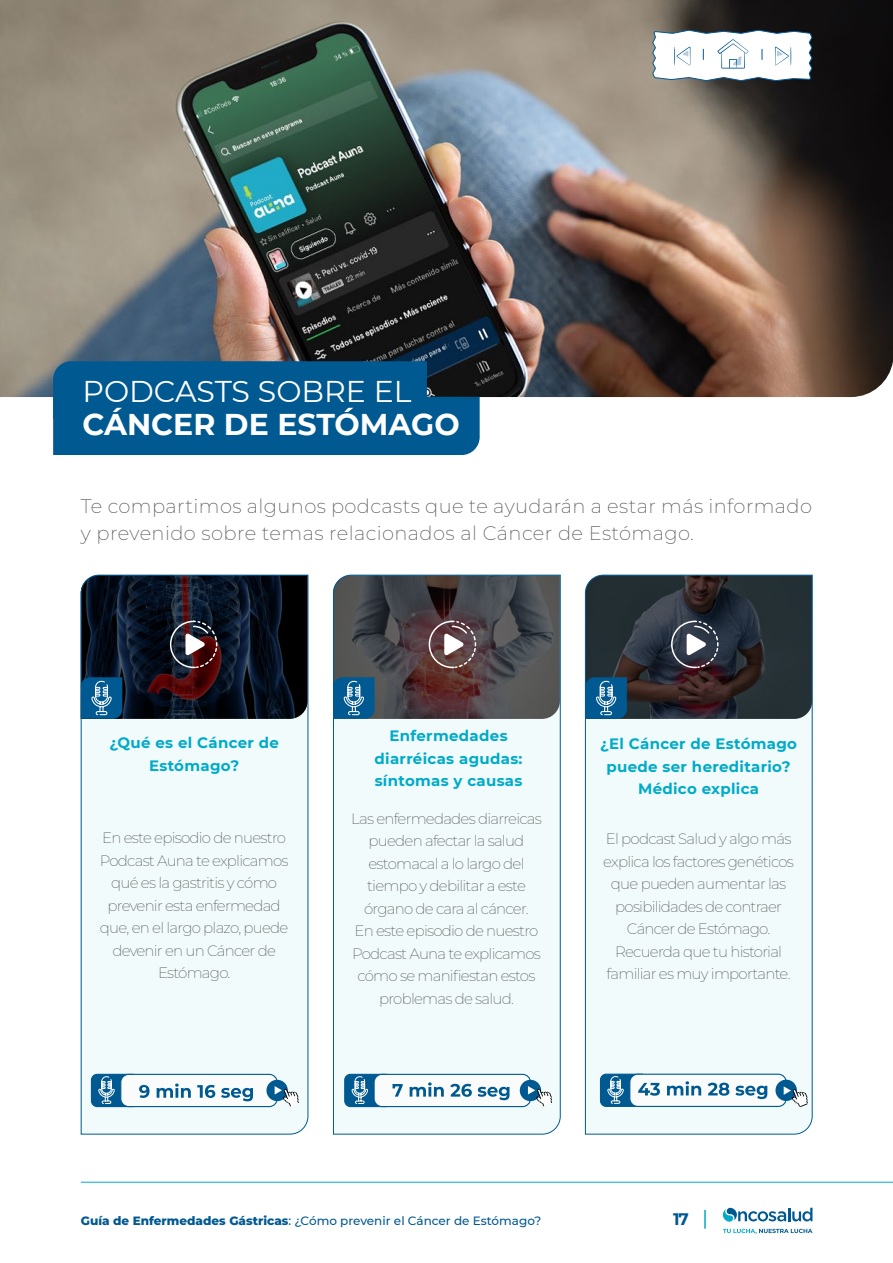
<style>
.page{position:relative;width:893px;height:1263px;background:#fff}
.page>*{position:absolute;margin:0;border:0;box-sizing:border-box;transform-origin:0 0}
.t1{font:700 30px "Montserrat";color:#fff}
.t2{font:30px "Montserrat";color:#fff}
.t3{font:200 19.5px/27px "Montserrat";letter-spacing:.02em;color:#505050}
.t4{font:700 16.65px "Montserrat";color:#005794}
.t5{font:200 15px/22.5px "Montserrat";letter-spacing:-.05em;color:#5a5a5a;text-align:center}
.t6{font:700 15px/22.5px "Montserrat";letter-spacing:.02em;color:#00abc9;text-align:center}
.t7{font:500 12px "Montserrat";color:#005991}
.s1{font-weight:800}
</style>
<div class="page">
<svg style="left:704px;top:1210px;width:2px;height:18px"></svg>
<svg style="left:723px;top:1207px;width:89px;height:15px"></svg>
<svg style="left:723px;top:1229px;width:89px;height:4px"></svg>
<hr style="left:81px;top:1182px;width:812px;height:1px;background:#00abc9">
<img style="left:0;top:0;width:893px;height:397px">
<div style="left:53px;top:361px;width:427px;height:94px;background:#005991"></div>
<svg style="left:333px;top:574px;width:228px;height:561px"></svg>
<svg style="left:585px;top:574px;width:228px;height:561px"></svg>
<svg style="left:80px;top:574px;width:229px;height:561px"></svg>
<svg style="left:652px;top:30px;width:161px;height:51px"></svg>
<div style="left:121px;top:1074px;width:156px;height:32px;background:#fafcfc;border-radius:8px"></div>
<div style="left:120px;top:1074px;width:158px;height:33px;border:1px solid #005991;border-radius:8px"></div>
<div style="left:266px;top:1080px;width:22px;height:21px;background:#005991;border-radius:50%"></div>
<svg style="left:275px;top:1086px;width:24px;height:20px"></svg>
<svg style="left:90px;top:1073px;width:60px;height:35px"></svg>
<svg style="left:157px;top:1083px;width:34px;height:15px"></svg>
<svg style="left:197px;top:1085px;width:18px;height:13px"></svg>
<svg style="left:221px;top:1088px;width:32px;height:13px"></svg>
<div style="left:374px;top:1074px;width:156px;height:32px;background:#fafcfc;border-radius:8px"></div>
<div style="left:374px;top:1074px;width:157px;height:33px;border:1px solid #005991;border-radius:8px"></div>
<div style="left:520px;top:1080px;width:21px;height:21px;background:#005991;border-radius:50%"></div>
<svg style="left:528px;top:1086px;width:24px;height:20px"></svg>
<svg style="left:344px;top:1073px;width:59px;height:35px"></svg>
<svg style="left:410px;top:1082px;width:34px;height:14px"></svg>
<svg style="left:450px;top:1084px;width:22px;height:13px"></svg>
<svg style="left:478px;top:1087px;width:31px;height:13px"></svg>
<h1 class="t2" style="left:82px;top:371px;width:330px">PODCASTS SOBRE EL</h1>
<h1 class="t1" style="left:82px;top:403px;width:379px">CÁNCER DE ESTÓMAGO</h1>
<h2 class="t3" style="left:81px;top:492px;width:733px">Te compartimos algunos podcasts que te ayudarán a estar más informado y prevenido sobre temas relacionados al Cáncer de Estómago.</h2>
<p class="t6" style="left:109px;top:731px;width:171px">¿Qué es el Cáncer de<br>Estómago?</p>
<p class="t5" style="left:100px;top:826px;width:190px">En este episodio de nuestro<br>Podcast Auna te explicamos qué es la gastritis y cómo prevenir esta enfermedad que, en el largo plazo, puede devenir en un Cáncer de<br>Estómago.</p>
<p class="t6" style="left:375px;top:724px;width:149px">Enfermedades diarréicas agudas: síntomas y causas</p>
<p class="t6" style="left:600px;top:732px;width:199px">¿El Cáncer de Estómago puede ser hereditario?<br>Médico explica</p>
<p class="t5" style="left:351px;top:806px;width:192px">Las enfermedades diarreicas pueden afectar la salud estomacal a lo largo del tiempo y debilitar a este órgano de cara al cáncer.<br>En este episodio de nuestro<br>Podcast Auna te explicamos cómo se manifiestan estos problemas de salud.</p>
<p class="t5" style="left:603px;top:827px;width:192px">El podcast Salud y algo más explica los factores genéticos que pueden aumentar las posibilidades de contraer<br>Cáncer de Estómago.<br>Recuerda que tu historial familiar es muy importante.</p>
<p class="t7" style="left:81px;top:1212px;width:462px"><span class="s1">Guía de Enfermedades Gástricas</span>: ¿Cómo prevenir el Cáncer de Estómago?</p>
<p class="t4" style="left:673px;top:1207px;width:17px">17</p>
</div>
